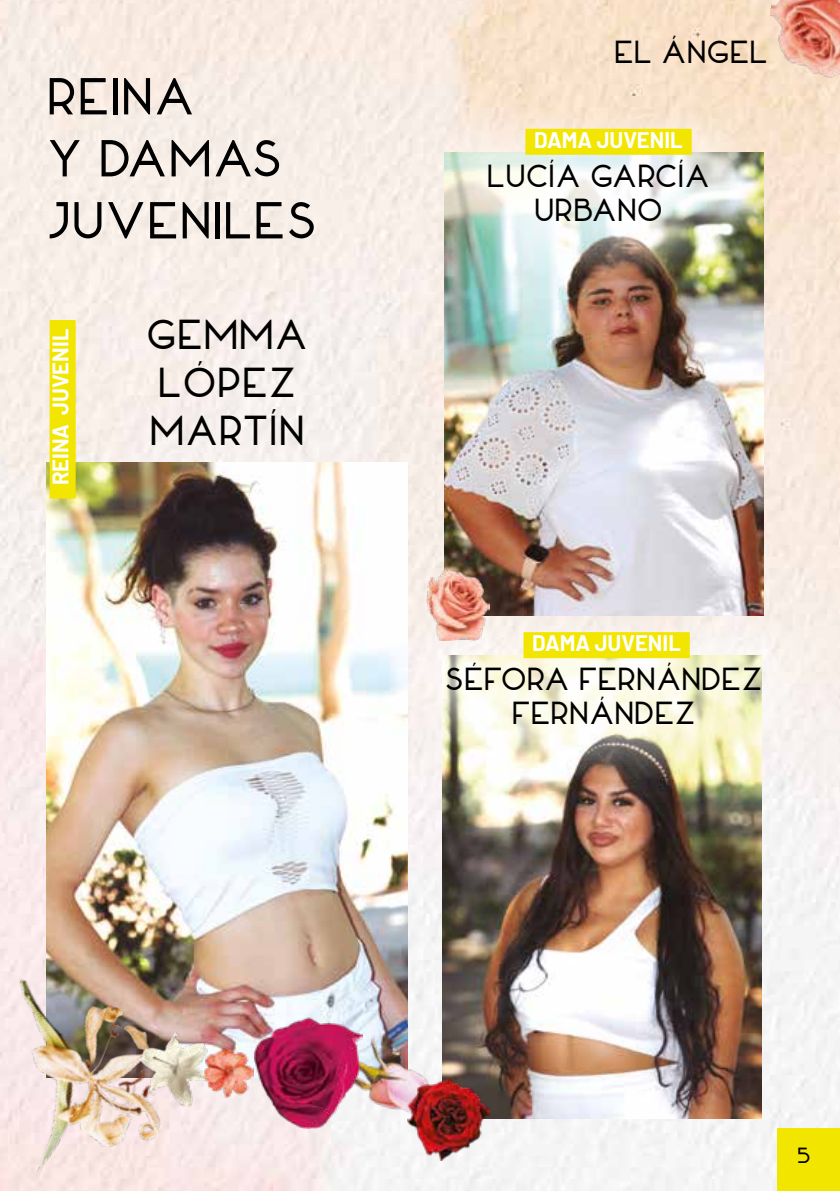
<style>
.page{position:relative;width:840px;height:1191px;background:#fff}
.page>*{position:absolute;margin:0;border:0;box-sizing:border-box;transform-origin:0 0}
.t1{font:52px/62px "Valencia";letter-spacing:.01em;color:#000}
.t2{font:42px/48px "Valencia";letter-spacing:.01em;color:#000}
.t3{font:32px/34px "Valencia";color:#000;text-align:center}
.t4{font:700 22px "Barlow";color:#fff}
.t5{font:22px "Valencia";color:#000}
</style>
<div class="page">
<img style="left:0;top:0;width:839px;height:1191px">
<div style="left:776px;top:1128px;width:63px;height:63px;background:#f2e500"></div>
<img style="left:768px;top:0;width:71px;height:78px">
<img style="left:47px;top:462px;width:360px;height:615px">
<img style="left:0;top:969px;width:196px;height:222px">
<img style="left:139px;top:1033px;width:71px;height:73px">
<img style="left:362px;top:1032px;width:80px;height:90px">
<img style="left:254px;top:1016px;width:108px;height:112px">
<img style="left:204px;top:1047px;width:49px;height:51px">
<img style="left:444px;top:277px;width:319px;height:329px">
<img style="left:442px;top:781px;width:319px;height:337px">
<svg style="left:389px;top:606px;width:427px;height:175px"></svg>
<img style="left:432px;top:103px;width:332px;height:174px">
<div style="left:525px;top:129px;width:166px;height:26px;background:#f2e500"></div>
<div style="left:50px;top:320px;width:26px;height:178px;background:#f2e500"></div>
<div style="left:523px;top:632px;width:166px;height:26px;background:#f2e500"></div>
<img style="left:407px;top:1077px;width:82px;height:83px">
<img style="left:426px;top:569px;width:63px;height:71px">
<h1 class="t1" style="left:47px;top:65px;width:272px">REINA<br>Y DAMAS<br>JUVENILES</h1>
<p class="t4" style="left:44px;top:485px;width:158px;rotate:-90deg">REINA JUVENIL</p>
<h2 class="t2" style="left:146px;top:310px;width:163px">GEMMA<br>LÓPEZ<br>MARTÍN</h2>
<p class="t3" style="left:613px;top:35px;width:155px">EL ÁNGEL</p>
<p class="t4" style="left:534px;top:124px;width:150px">DAMA JUVENIL</p>
<p class="t3" style="left:486px;top:159px;width:224px">LUCÍA GARCÍA<br>URBANO</p>
<p class="t4" style="left:532px;top:627px;width:150px">DAMA JUVENIL</p>
<p class="t3" style="left:444px;top:662px;width:319px">SÉFORA FERNÁNDEZ<br>FERNÁNDEZ</p>
<p class="t5" style="left:796px;top:1142px;width:15px">5</p>
</div>
